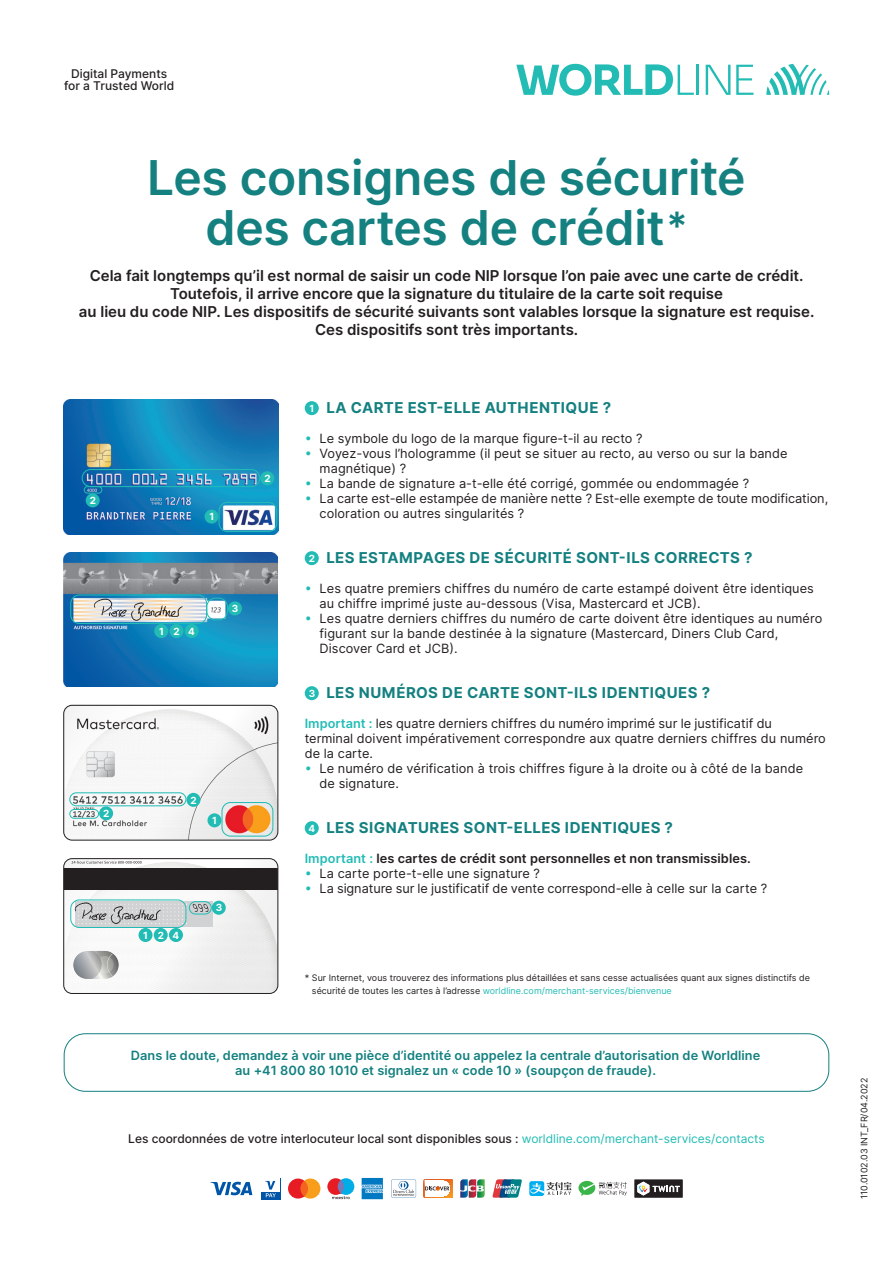
<style>
.page{position:relative;width:893px;height:1263px;background:#fff}
.page>*{position:absolute;margin:0;border:0;box-sizing:border-box;transform-origin:0 0}
.t1{font:600 48px/49.5px "Inter";letter-spacing:-.005em;color:#148080;text-align:center}
.t2{font:600 15px/18px "Inter";color:#231f20;text-align:center}
.t3{font:700 15px "Inter";letter-spacing:.025em;color:#148080}
.t4{font:12.75px/15px "Inter";letter-spacing:.005em;color:#231f20}
.t5{font:600 12.75px/15px "Inter";letter-spacing:.005em;color:#148080;text-align:center}
.t6{font:600 12.75px "Inter";letter-spacing:.005em;color:#231f20}
.t7{font:500 12px/12.8px "Inter";color:#231f20;text-align:center}
.t8{font:700 9.9px "Inter";color:#fff}
.t9{font:9px/12.8px "Inter";color:#231f20}
.s1{font-size:39px}
.s2{font-size:9.9px;color:#fff}
.s3{color:#22bcb5}
.s4{font-weight:600;color:#22bcb5}
.s5{font-weight:400;color:#22bcb5}
</style>
<div class="page">
<div style="left:305px;top:401px;width:14px;height:14px;background:#22bcb5;border-radius:50%"></div>
<div style="left:305px;top:551px;width:14px;height:14px;background:#22bcb5;border-radius:50%"></div>
<div style="left:305px;top:686px;width:14px;height:14px;background:#22bcb5;border-radius:50%"></div>
<div style="left:305px;top:821px;width:14px;height:14px;background:#22bcb5;border-radius:50%"></div>
<svg style="left:766px;top:64px;width:63px;height:31px"></svg>
<hr style="left:697px;top:65px;width:2px;height:30px;background:#22bcb5">
<svg style="left:736px;top:65px;width:17px;height:30px"></svg>
<svg style="left:706px;top:65px;width:24px;height:30px"></svg>
<svg style="left:516px;top:64px;width:178px;height:32px"></svg>
<svg style="left:362px;top:1178px;width:21px;height:21px"></svg>
<svg style="left:460px;top:1179px;width:25px;height:19px"></svg>
<svg style="left:634px;top:1179px;width:49px;height:19px"></svg>
<svg style="left:492px;top:1179px;width:30px;height:19px"></svg>
<svg style="left:529px;top:1181px;width:15px;height:15px"></svg>
<svg style="left:530px;top:1182px;width:41px;height:13px"></svg>
<svg style="left:578px;top:1181px;width:49px;height:15px"></svg>
<svg style="left:327px;top:1178px;width:27px;height:21px"></svg>
<svg style="left:288px;top:1178px;width:32px;height:20px"></svg>
<svg style="left:391px;top:1179px;width:25px;height:18px"></svg>
<svg style="left:210px;top:1182px;width:42px;height:13px"></svg>
<div style="left:261px;top:1178px;width:19px;height:21px;background:#0155a7"></div>
<div style="left:261px;top:1178px;width:19px;height:14px;background:#fff"></div>
<svg style="left:265px;top:1181px;width:11px;height:16px"></svg>
<svg style="left:424px;top:1179px;width:28px;height:19px"></svg>
<img style="left:64px;top:399px;width:214px;height:135px">
<div style="left:219px;top:502px;width:58px;height:30px;border:1px solid #22bcb5;border-radius:9px"></div>
<div style="left:82px;top:469px;width:178px;height:18px;border:1px solid #22bcb5;border-radius:9px"></div>
<div style="left:84px;top:486px;width:18px;height:8px;border:1px solid #22bcb5;border-radius:3px"></div>
<div style="left:260px;top:471px;width:14px;height:14px;background:#22bcb5;border-radius:50%"></div>
<div style="left:86px;top:493px;width:14px;height:14px;background:#22bcb5;border-radius:50%"></div>
<div style="left:205px;top:509px;width:14px;height:14px;background:#22bcb5;border-radius:50%"></div>
<div style="left:64px;top:1033px;width:765px;height:59px;border:1px solid #148080;border-radius:21px"></div>
<img style="left:64px;top:552px;width:214px;height:135px">
<img style="left:92px;top:596px;width:94px;height:29px">
<div style="left:70px;top:594px;width:137px;height:30px;border:1px solid #22bcb5;border-radius:9px"></div>
<div style="left:206px;top:598px;width:22px;height:22px;border:1px solid #22bcb5;border-radius:9px"></div>
<div style="left:169px;top:624px;width:14px;height:14px;background:#22bcb5;border-radius:50%"></div>
<div style="left:228px;top:601px;width:14px;height:14px;background:#22bcb5;border-radius:50%"></div>
<div style="left:185px;top:624px;width:14px;height:14px;background:#22bcb5;border-radius:50%"></div>
<div style="left:154px;top:624px;width:14px;height:14px;background:#22bcb5;border-radius:50%"></div>
<svg style="left:64px;top:859px;width:214px;height:134px"></svg>
<div style="left:64px;top:858px;width:214px;height:136px;border:1px solid #231f20;border-radius:8px"></div>
<img style="left:73px;top:899px;width:91px;height:28px">
<div style="left:70px;top:899px;width:116px;height:29px;border:1px solid #22bcb5;border-radius:9px"></div>
<div style="left:189px;top:901px;width:23px;height:13px;border:1px solid #22bcb5;border-radius:6px"></div>
<div style="left:154px;top:928px;width:14px;height:14px;background:#22bcb5;border-radius:50%"></div>
<div style="left:212px;top:901px;width:14px;height:14px;background:#22bcb5;border-radius:50%"></div>
<div style="left:169px;top:928px;width:14px;height:14px;background:#22bcb5;border-radius:50%"></div>
<div style="left:138px;top:928px;width:15px;height:14px;background:#22bcb5;border-radius:50%"></div>
<img style="left:64px;top:705px;width:214px;height:135px">
<div style="left:64px;top:705px;width:214px;height:135px;border:1px solid #231f20;border-radius:8px"></div>
<div style="left:69px;top:792px;width:117px;height:14px;border:1px solid #22bcb5;border-radius:7px"></div>
<div style="left:221px;top:802px;width:52px;height:35px;border:1px solid #22bcb5;border-radius:9px"></div>
<div style="left:69px;top:809px;width:30px;height:10px;border:1px solid #22bcb5;border-radius:4px"></div>
<div style="left:186px;top:793px;width:14px;height:14px;background:#22bcb5;border-radius:50%"></div>
<div style="left:207px;top:813px;width:14px;height:14px;background:#22bcb5;border-radius:50%"></div>
<div style="left:99px;top:806px;width:14px;height:14px;background:#22bcb5;border-radius:50%"></div>
<p class="t7" style="left:64px;top:67px;width:112px">Digital Payments for a Trusted World</p>
<h1 class="t1" style="left:147px;top:152px;width:600px">Les consignes de sécurité des cartes de crédit <span class="s1">*</span></h1>
<p class="t2" style="left:79px;top:266px;width:737px">Cela fait longtemps qu’il est normal de saisir un code NIP lorsque l’on paie avec une carte de crédit.<br>Toutefois, il arrive encore que la signature du titulaire de la carte soit requise<br>au lieu du code NIP. Les dispositifs de sécurité suivants sont valables lorsque la signature est requise.<br>Ces dispositifs sont très importants.</p>
<p class="t8" style="left:90px;top:493px;width:8px">2</p>
<p class="t8" style="left:103px;top:806px;width:8px">2</p>
<p class="t8" style="left:209px;top:509px;width:6px">1</p>
<p class="t8" style="left:264px;top:471px;width:8px">2</p>
<p class="t8" style="left:174px;top:624px;width:8px">2</p>
<p class="t8" style="left:159px;top:624px;width:6px">1</p>
<p class="t8" style="left:188px;top:624px;width:8px">4</p>
<p class="t8" style="left:232px;top:601px;width:8px">3</p>
<p class="t8" style="left:191px;top:793px;width:8px">2</p>
<p class="t8" style="left:212px;top:813px;width:6px">1</p>
<p class="t8" style="left:158px;top:928px;width:8px">2</p>
<p class="t8" style="left:143px;top:928px;width:6px">1</p>
<p class="t8" style="left:173px;top:928px;width:8px">4</p>
<p class="t8" style="left:216px;top:900px;width:8px">3</p>
<p class="t3" style="left:310px;top:397px;width:303px"><span class="s2">1</span> LA CARTE EST-ELLE AUTHENTIQUE ?</p>
<p class="t4" style="left:305px;top:431px;width:339px"><span class="s3">•</span> Le symbole du logo de la marque figure-t-il au recto ?</p>
<p class="t4" style="left:320px;top:446px;width:469px;text-indent:-15px"><span class="s3">•</span> Voyez-vous l’hologramme (il peut se situer au recto, au verso ou sur la bande magnétique) ?</p>
<p class="t4" style="left:305px;top:476px;width:446px"><span class="s3">•</span> La bande de signature a-t-elle été corrigé, -gommée ou endommagée ?</p>
<p class="t4" style="left:320px;top:491px;width:510px;text-indent:-15px"><span class="s3">•</span> La carte est-elle estampée de manière nette ? -Est-elle exempte de toute modification, coloration ou autres singularités ?</p>
<p class="t3" style="left:309px;top:547px;width:445px"><span class="s2">2</span> LES ESTAMPAGES DE SÉCURITÉ SONT-ILS CORRECTS ?</p>
<p class="t4" style="left:320px;top:581px;width:496px;text-indent:-15px"><span class="s3">•</span> Les quatre premiers chiffres du numéro de carte estampé doivent être identiques au -chiffre imprimé juste au-dessous (Visa, -Mastercard et JCB).</p>
<p class="t4" style="left:320px;top:611px;width:504px;text-indent:-15px"><span class="s3">•</span> Les quatre derniers chiffres du numéro de carte doivent être -identiques au numéro figurant sur la bande destinée à la signature (Mastercard, Diners Club Card,<br>Discover Card et JCB).</p>
<p class="t3" style="left:309px;top:682px;width:403px"><span class="s2">3</span> LES NUMÉROS DE CARTE SONT-ILS IDENTIQUES ?</p>
<p class="t4" style="left:305px;top:716px;width:523px"><span class="s4">Important :</span> les quatre derniers chiffres du numéro imprimé sur le -justificatif du<br>terminal doivent impérativement correspondre aux quatre derniers chiffres du numéro de la carte.</p>
<p class="t4" style="left:320px;top:761px;width:485px;text-indent:-15px"><span class="s3">•</span> Le numéro de vérification à trois chiffres figure à la droite ou à côté de la bande de signature.</p>
<p class="t3" style="left:309px;top:817px;width:366px"><span class="s2">4</span> LES SIGNATURES SONT-ELLES IDENTIQUES ?</p>
<p class="t6" style="left:305px;top:849px;width:447px"><span class="s3">Important :</span> les cartes de crédit sont personnelles et non transmissibles.</p>
<p class="t4" style="left:305px;top:866px;width:237px"><span class="s3">•</span> La carte porte-t-elle une signature ?</p>
<p class="t4" style="left:305px;top:881px;width:464px"><span class="s3">•</span> La signature sur le justificatif de vente correspond-elle à celle sur la carte ?</p>
<p class="t9" style="left:312px;top:971px;width:499px;text-indent:-7px">* Sur Internet, vous trouverez des informations plus détaillées et sans cesse actualisées quant aux signes distinctifs de sécurité de toutes les cartes à l’adresse <span class="s3">worldline.com/merchant-services/bienvenue</span></p>
<p class="t5" style="left:131px;top:1047px;width:631px">Dans le doute, demandez à voir une pièce d’identité ou appelez la centrale d’autorisation de Worldline au +41 800 80 1010 et signalez un « code 10 » (soupçon de fraude).</p>
<p class="t7" style="left:128px;top:1132px;width:638px">Les coordonnées de votre interlocuteur local sont disponibles sous : <span class="s5">worldline.com/merchant-services/contacts</span></p>
<p class="t9" style="left:858px;top:1199px;width:123px;rotate:-90deg">110.0102.03 INT_FR/04.2022</p>
</div>
